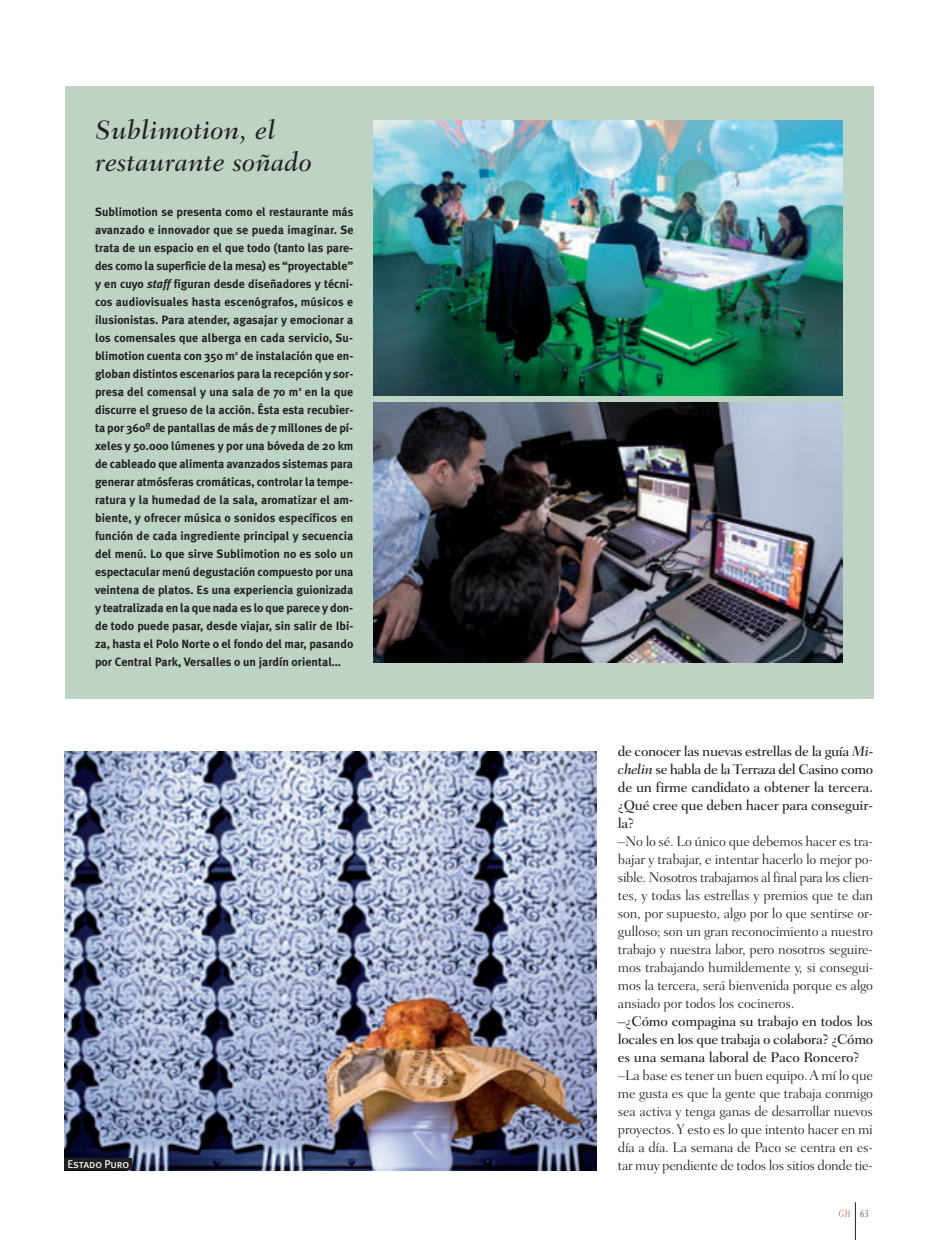
<style>
.page{position:relative;width:938px;height:1240px;background:#fff}
.page>*{position:absolute;margin:0;border:0;box-sizing:border-box;transform-origin:0 0}
.t1{font:italic 500 27px/32.4px "Fairfield LT Std";letter-spacing:.01em;color:#231f20}
.t2{font:300 14.25px/18px "Fairfield LT Std";letter-spacing:-.015em;color:#231f20;text-align:justify}
.t3{font:500 14.25px/18px "Fairfield LT Std";letter-spacing:-.015em;color:#231f20;text-align:justify}
.t4{font:700 12px/18px "Meta Plus";color:#231f20;text-align:justify}
.t5{font:11.25px "Meta Plus Book Caps";letter-spacing:-.01em;color:#fff}
.t6{font:italic 300 10.5px "Fairfield LT Std";color:#b3522e;scale:.7 1}
.s1{font-style:italic}
.s2{color:#231f20}
</style>
<div class="page">
<div style="left:65px;top:86px;width:808px;height:612px;background:#bdd4c5"></div>
<img style="left:374px;top:120px;width:468px;height:275px">
<img style="left:374px;top:403px;width:468px;height:259px">
<img style="left:65px;top:752px;width:531px;height:418px">
<div style="left:65px;top:1159px;width:67px;height:11px;background:#231f20"></div>
<hr style="left:855px;top:1202px;width:1px;height:38px;background:#231f20">
<h1 class="t1" style="left:95px;top:113px;width:218px">Sublimotion, el restaurante soñado</h1>
<p class="t4" style="left:95px;top:203px;width:260px">Sublimotion se presenta como el restaurante más avanzado e innovador que se pueda imaginar. Se trata de un espacio en el que todo (tanto las pare&shy;des como la superficie de la mesa) es “proyectable” y en cuyo <span class="s1">staff</span> figuran desde diseñadores y técni&shy;cos audiovisuales hasta escenógrafos, músicos e ilusionistas. Para atender, agasajar y emocionar a los comensales que alberga en cada servicio, Su&shy;blimotion cuenta con 350 m<sup>2</sup> de instalación que en&shy;globan distintos escenarios para la recepción y sor&shy;presa del comensal y una sala de 70 m<sup>2</sup> en la que discurre el grueso de la acción. Ésta esta recubier&shy;ta por 360º de pantallas de más de 7 millones de pí&shy;xeles y 50.000 lúmenes y por una bóveda de 20 km de cableado que alimenta avanzados sistemas para generar atmósferas cromáticas, controlar la tempe&shy;ratura y la humedad de la sala, aromatizar el am&shy;biente, y ofrecer música o sonidos específicos en función de cada ingrediente principal y secuencia del menú. Lo que sirve Sublimotion no es solo un espectacular menú degustación compuesto por una veintena de platos. Es una experiencia guionizada y teatralizada en la que nada es lo que parece y don&shy;de todo puede pasar, desde viajar, sin salir de Ibi&shy;za, hasta el Polo Norte o el fondo del mar, pasando por Central Park, Versalles o un jardín oriental…</p>
<p class="t5" style="left:67px;top:1157px;width:63px">Estado Puro</p>
<p class="t3" style="left:617px;top:743px;width:257px">de conocer las nuevas estrellas de la guía <span class="s1">Mi&shy;chelin</span> se habla de la Terraza del Casino como de un firme candidato a obtener la tercera. ¿Qué cree que deben hacer para conseguir&shy;la?</p>
<p class="t2" style="left:617px;top:833px;width:257px">–No lo sé. Lo único que debemos hacer es tra&shy;bajar y trabajar, e intentar hacerlo lo mejor po&shy;sible. Nosotros trabajamos al final para los clien&shy;tes, y todas las estrellas y premios que te dan son, por supuesto, algo por lo que sentirse or&shy;gulloso; son un gran reconocimiento a nuestro trabajo y nuestra labor, pero nosotros seguire&shy;mos trabajando humildemente y, si consegui&shy;mos la tercera, será bienvenida porque es algo ansiado por todos los cocineros.</p>
<p class="t3" style="left:617px;top:1012px;width:257px">–¿Cómo compagina su trabajo en todos los locales en los que trabaja o colabora? ¿Cómo es una semana laboral de Paco Roncero?</p>
<p class="t2" style="left:617px;top:1067px;width:257px">–La base es tener un buen equipo. A mí lo que me gusta es que la gente que trabaja conmigo sea activa y tenga ganas de desarrollar nuevos proyectos. Y esto es lo que intento hacer en mi día a día. La semana de Paco se centra en es&shy;tar muy pendiente de todos los sitios donde tie-</p>
<p class="t6" style="left:838px;top:1207px;width:44px">GH <span class="s2">63</span></p>
</div>
